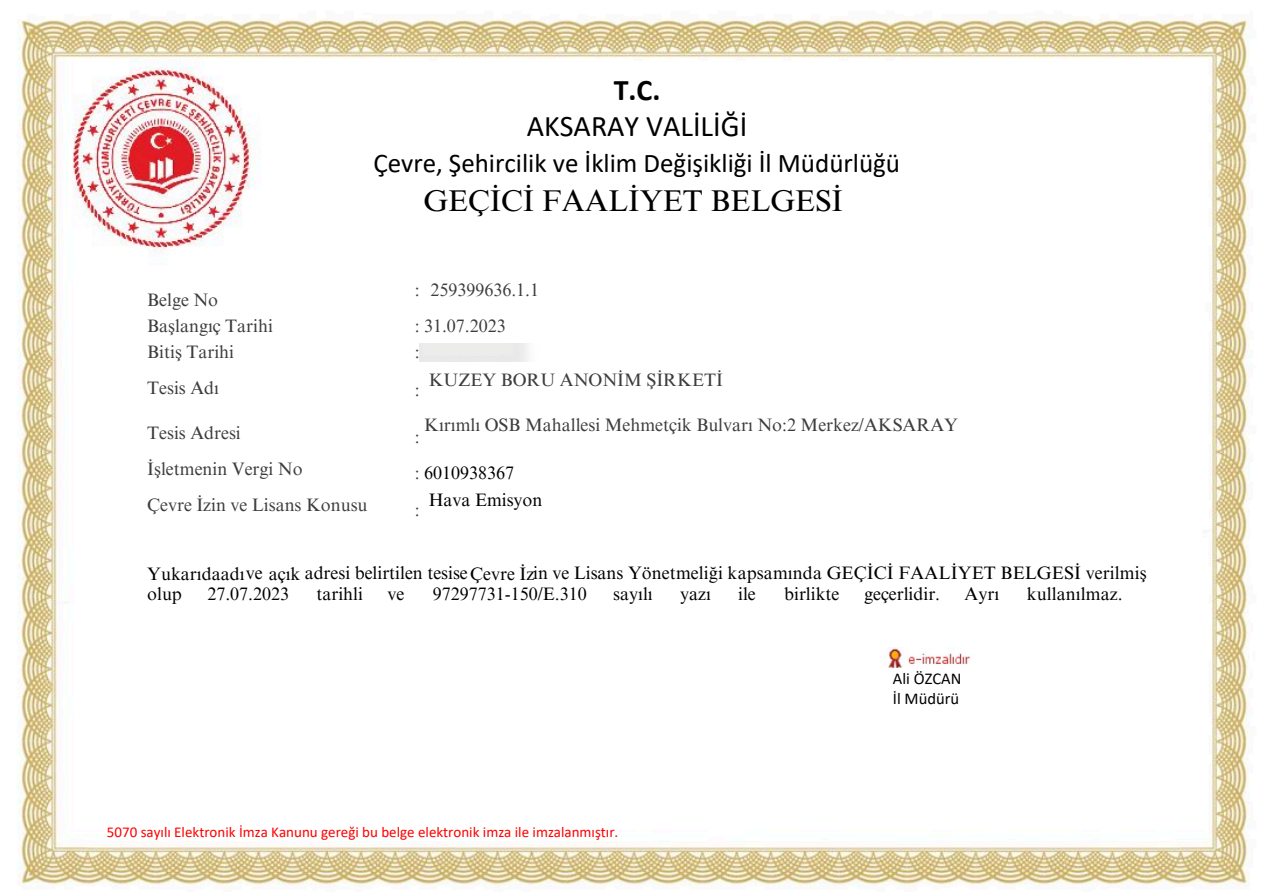
<style>
.page{position:relative;width:1263px;height:894px;background:#fff}
.page>*{position:absolute;margin:0;border:0;box-sizing:border-box;transform-origin:0 0}
.t1{font:30px "Times NRMT Pro";color:#000}
.t2{font:30px/36px "Calibri";color:#000;text-align:center}
.t3{font:27px "Calibri";color:#000}
.t4{font:18px/36px "Times NRMT Pro";color:#000}
.t5{font:18px/36px "Times NRMT Pro";color:#3d3d3d}
.t6{font:16.5px/20.2px "Calibri";color:#000}
.t7{font:15px "Calibri";color:#f00}
.s1{font-weight:700}
.s2{color:#3d3d3d}
</style>
<div class="page">
<img style="left:17px;top:19px;width:1233px;height:868px">
<img style="left:878px;top:647px;width:99px;height:20px">
<img style="left:420px;top:344px;width:121px;height:18px">
<h3 class="t2" style="left:527px;top:74px;width:222px"><span class="s1">T.C.<br></span>AKSARAY VALİLİĞİ</h3>
<h3 class="t3" style="left:373px;top:152px;width:528px">Çevre, Şehircilik ve İklim Değişikliği İl Müdürlüğü</h3>
<h3 class="t1" style="left:423px;top:190px;width:421px">GEÇİCİ FAALİYET BELGESİ</h3>
<h3 class="t5" style="left:147px;top:289px;width:127px;line-height:25.8px">Belge No<br>Başlangıç Tarihi<br>Bitiş Tarihi</h3>
<h3 class="t5" style="left:147px;top:372px;width:73px">Tesis Adı</h3>
<h3 class="t5" style="left:147px;top:417px;width:222px">Tesis Adresi<br>İşletmenin Vergi No<br>Çevre İzin ve Lisans Konusu</h3>
<p class="t5" style="left:415px;top:274px;width:126px">: 259399636.1.1 : 31.07.2023</p>
<h3 class="t5" style="left:429px;top:364px;width:296px">KUZEY BORU ANONİM ŞİRKETİ</h3>
<h3 class="t5" style="left:424px;top:409px;width:535px">Kırımlı OSB Mahallesi Mehmetçik Bulvarı No:2 Merkez/AKSARAY</h3>
<h3 class="t5" style="left:415px;top:374px;width:6px">:</h3>
<h3 class="t4" style="left:415px;top:421px;width:101px"><span class="s2">:<br>:</span> 6010938367</h3>
<p class="t4" style="left:429px;top:484px;width:115px">Hava Emisyon</p>
<h3 class="t5" style="left:415px;top:494px;width:6px">:</h3>
<h3 class="t4" style="left:147px;top:557px;width:1001px">Yukarıdaadıve açık adresi belirtilen tesise Çevre İzin ve Lisans Yönetmeliği kapsamında GEÇİCİ FAALİYET BELGESİ verilmiş</h3>
<h3 class="t4" style="left:207px;top:578px;width:83px">27.07.2023</h3>
<h3 class="t4" style="left:316px;top:578px;width:48px">tarihli</h3>
<h3 class="t4" style="left:388px;top:578px;width:18px">ve</h3>
<h3 class="t4" style="left:433px;top:578px;width:155px">97297731-150/E.310</h3>
<h3 class="t4" style="left:613px;top:578px;width:41px">sayılı</h3>
<h3 class="t4" style="left:680px;top:578px;width:32px">yazı</h3>
<h3 class="t4" style="left:738px;top:578px;width:19px">ile</h3>
<h3 class="t4" style="left:784px;top:578px;width:57px">birlikte</h3>
<h2 class="t4" style="left:864px;top:578px;width:77px">geçerlidir.</h2>
<h3 class="t4" style="left:965px;top:578px;width:36px">Ayrı</h3>
<h3 class="t4" style="left:1027px;top:577px;width:98px">kullanılmaz.</h3>
<h3 class="t4" style="left:147px;top:578px;width:36px">olup</h3>
<h1 class="t7" style="left:107px;top:825px;width:513px">5070 sayılı Elektronik İmza Kanunu gereği bu belge elektronik imza ile imzalanmıştır.</h1>
<p class="t6" style="left:893px;top:669px;width:70px">Ali ÖZCAN<br>İl Müdürü</p>
</div>
